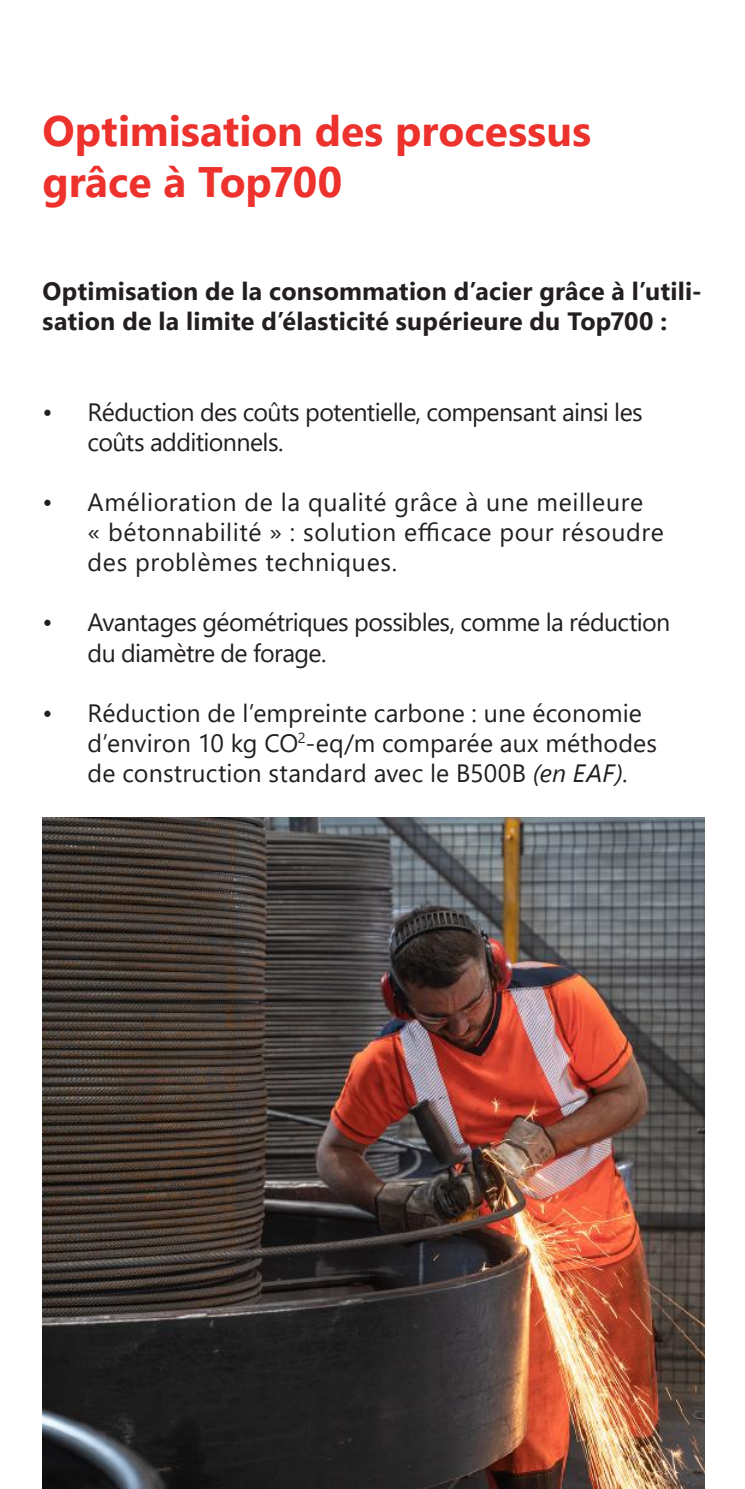
<style>
.page{position:relative;width:745px;height:1489px;background:#fff}
.page>*{position:absolute;margin:0;border:0;box-sizing:border-box;transform-origin:0 0}
.t1{font:700 42.5px/51px "Segoe UI";color:#ed312c}
.t2{font:25px/30px "Segoe UI";letter-spacing:-.025em;color:#241f1f}
.t3{font:25px/30px "Segoe UI";letter-spacing:.005em;color:#241f1f}
.t4{font:25px/30px "Segoe UI";letter-spacing:.025em;color:#241f1f}
.t5{font:700 25px/30px "Segoe UI";letter-spacing:.01em;color:#241f1f}
.s1{font-style:italic}
</style>
<div class="page">
<img style="left:43px;top:817px;width:660px;height:671px">
<h1 class="t1" style="left:43px;top:102px;width:549px">Optimisation des processus grâce à Top700</h1>
<p class="t5" style="left:43px;top:274px;width:660px">Optimisation de la consommation d’acier grâce à l’utili&shy;sation de la limite d’élasticité supérieure du Top700 :</p>
<p class="t2" style="left:88px;top:395px;width:556px;text-indent:-45px">• Réduction des coûts potentielle, compensant ainsi les coûts additionnels.</p>
<p class="t4" style="left:88px;top:485px;width:577px;text-indent:-45px">• Amélioration de la qualité grâce à une meilleure<br>« bétonnabilité » : solution efficace pour résoudre des problèmes techniques.</p>
<p class="t2" style="left:88px;top:605px;width:584px;text-indent:-45px">• Avantages géométriques possibles, comme la réduction du diamètre de forage.</p>
<p class="t3" style="left:88px;top:695px;width:570px;text-indent:-45px">• Réduction de l’empreinte carbone : une économie d’environ 10 kg CO<sup>2</sup>-eq/m comparée aux méthodes de construction standard avec le B500B <span class="s1">(en EAF)</span>.</p>
</div>
